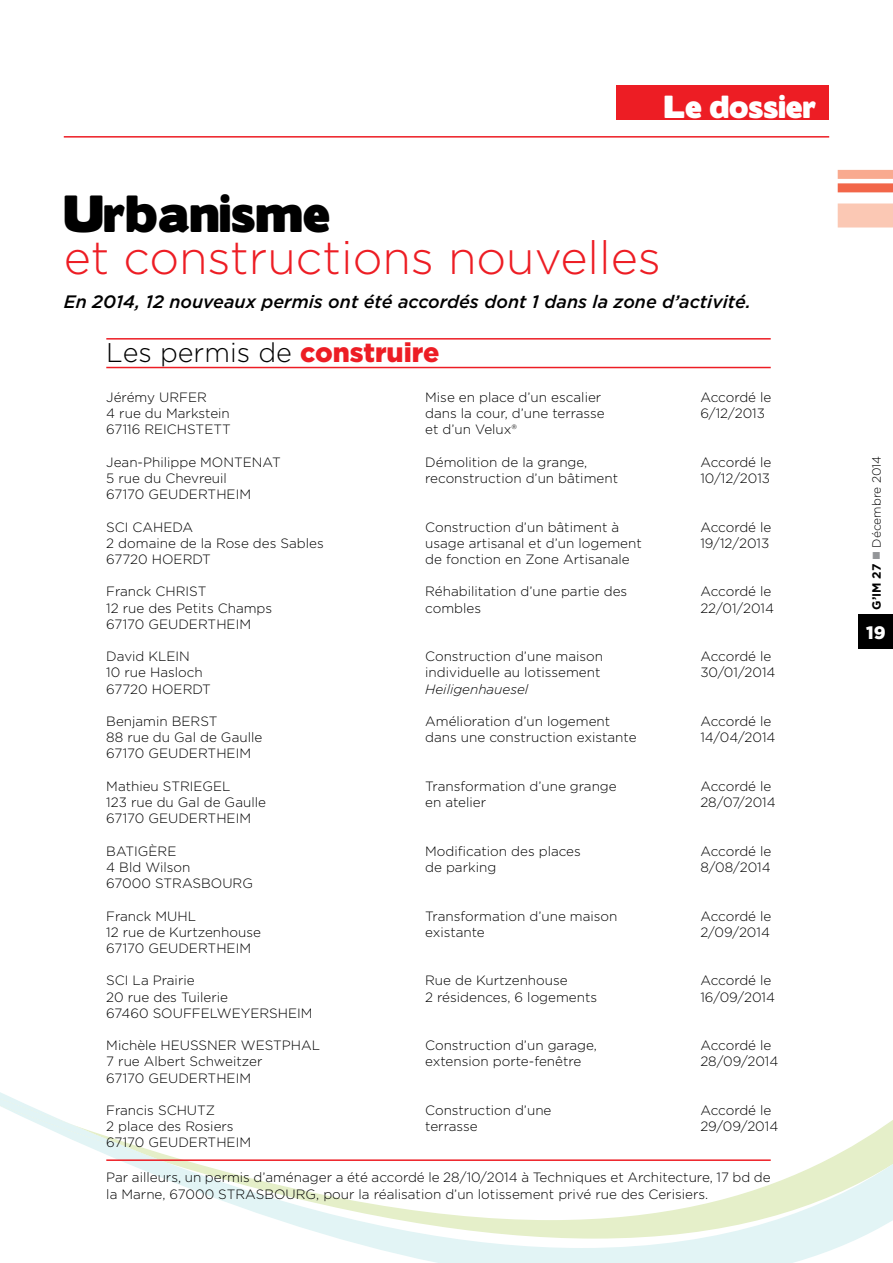
<style>
.page{position:relative;width:893px;height:1263px;background:#fff}
.page>*{position:absolute;margin:0;border:0;box-sizing:border-box;transform-origin:0 0}
.t1{font:300 46.5px "Gotham";color:#ed1d24}
.t2{font:46.5px "Boris Black Bloxx";color:#000}
.t3{font:28.5px "Boris Black Bloxx";color:#fff}
.t4{font:300 27px "Gotham";color:#000}
.t5{font:italic 500 18px "Gotham";color:#000}
.t6{font:900 18px "Gotham";color:#fff}
.t7{font:300 13.5px/16.2px "Gotham";color:#000}
.t8{font:italic 300 13.5px "Gotham";color:#000}
.t9{font:300 12px "Gotham";color:#000}
.s1{font-weight:900;color:#ed1d24}
.s2{font-weight:700}
.s3{color:#939598}
</style>
<div class="page">
<svg style="left:132px;top:1165px;width:761px;height:98px"></svg>
<svg style="left:0;top:1092px;width:893px;height:73px"></svg>
<div style="left:859px;top:614px;width:34px;height:34px;background:#000"></div>
<div style="left:838px;top:183px;width:55px;height:9px;background:#f26649"></div>
<div style="left:838px;top:203px;width:55px;height:24px;background:#fbc8b4"></div>
<div style="left:838px;top:170px;width:55px;height:9px;background:#f9aa8f"></div>
<hr style="left:64px;top:136px;width:765px;height:2px;background:#ed1d24">
<hr style="left:106px;top:367px;width:665px;height:1px;background:#ed1d24">
<hr style="left:106px;top:338px;width:665px;height:2px;background:#ed1d24">
<hr style="left:106px;top:1159px;width:665px;height:2px;background:#ed1d24">
<div style="left:617px;top:85px;width:212px;height:34px;background:#ed1d24"></div>
<h2 class="t3" style="left:664px;top:86px;width:154px">Le dossier</h2>
<h1 class="t2" style="left:64px;top:179px;width:268px">Urbanisme</h1>
<h1 class="t1" style="left:64px;top:228px;width:599px">et constructions nouvelles</h1>
<h3 class="t5" style="left:64px;top:290px;width:689px">En 2014, 12 nouveaux permis ont été accordés dont 1 dans la zone d’activité.</h3>
<h3 class="t4" style="left:106px;top:335px;width:335px">Les permis de <span class="s1">construire</span></h3>
<p class="t7" style="left:106px;top:389px;width:102px">Jérémy URFER</p>
<p class="t7" style="left:425px;top:389px;width:178px">Mise en place d’un escalier</p>
<p class="t7" style="left:700px;top:389px;width:73px">Accordé le</p>
<p class="t7" style="left:106px;top:405px;width:125px">4 rue du Markstein</p>
<p class="t7" style="left:425px;top:405px;width:181px">dans la cour, d’une terrasse</p>
<p class="t7" style="left:700px;top:405px;width:66px">6/12/2013</p>
<p class="t7" style="left:106px;top:421px;width:126px">67116 REICHSTETT</p>
<p class="t7" style="left:425px;top:421px;width:93px">et d’un Velux®</p>
<p class="t7" style="left:106px;top:454px;width:176px">Jean-Philippe MONTENAT</p>
<p class="t7" style="left:425px;top:454px;width:164px">Démolition de la grange,</p>
<p class="t7" style="left:700px;top:454px;width:73px">Accordé le</p>
<p class="t7" style="left:106px;top:470px;width:122px">5 rue du Chevreuil</p>
<p class="t7" style="left:425px;top:470px;width:194px">reconstruction d’un bâtiment</p>
<p class="t7" style="left:700px;top:470px;width:71px">10/12/2013</p>
<p class="t7" style="left:106px;top:486px;width:146px">67170 GEUDERTHEIM</p>
<p class="t7" style="left:106px;top:518px;width:88px">SCI CAHEDA</p>
<p class="t7" style="left:425px;top:518px;width:195px">Construction d’un bâtiment à</p>
<p class="t7" style="left:700px;top:518px;width:73px">Accordé le</p>
<p class="t7" style="left:106px;top:535px;width:219px">2 domaine de la Rose des Sables</p>
<p class="t7" style="left:425px;top:535px;width:218px">usage artisanal et d’un logement</p>
<p class="t7" style="left:700px;top:535px;width:70px">19/12/2013</p>
<p class="t7" style="left:106px;top:551px;width:106px">67720 HOERDT</p>
<p class="t7" style="left:425px;top:551px;width:206px">de fonction en Zone Artisanale</p>
<p class="t7" style="left:106px;top:583px;width:102px">Franck CHRIST</p>
<p class="t7" style="left:425px;top:583px;width:204px">Réhabilitation d’une partie des</p>
<p class="t7" style="left:700px;top:583px;width:73px">Accordé le</p>
<p class="t7" style="left:106px;top:599px;width:167px">12 rue des Petits Champs</p>
<p class="t7" style="left:425px;top:599px;width:57px">combles</p>
<p class="t7" style="left:700px;top:599px;width:75px">22/01/2014</p>
<p class="t7" style="left:106px;top:616px;width:146px">67170 GEUDERTHEIM</p>
<p class="t7" style="left:106px;top:648px;width:85px">David KLEIN</p>
<p class="t7" style="left:425px;top:648px;width:179px">Construction d’une maison</p>
<p class="t7" style="left:700px;top:648px;width:73px">Accordé le</p>
<p class="t7" style="left:106px;top:664px;width:98px">10 rue Hasloch</p>
<p class="t7" style="left:425px;top:664px;width:177px">individuelle au lotissement</p>
<p class="t7" style="left:700px;top:664px;width:77px">30/01/2014</p>
<p class="t7" style="left:106px;top:680px;width:106px">67720 HOERDT</p>
<p class="t8" style="left:425px;top:680px;width:105px">Heiligenhauesel</p>
<p class="t7" style="left:106px;top:713px;width:113px">Benjamin BERST</p>
<p class="t7" style="left:425px;top:713px;width:187px">Amélioration d’un logement</p>
<p class="t7" style="left:700px;top:713px;width:73px">Accordé le</p>
<p class="t7" style="left:106px;top:729px;width:157px">88 rue du Gal de Gaulle</p>
<p class="t7" style="left:425px;top:729px;width:213px">dans une construction existante</p>
<p class="t7" style="left:700px;top:729px;width:77px">14/04/2014</p>
<p class="t7" style="left:106px;top:745px;width:146px">67170 GEUDERTHEIM</p>
<p class="t7" style="left:106px;top:778px;width:126px">Mathieu STRIEGEL</p>
<p class="t7" style="left:425px;top:778px;width:193px">Transformation d’une grange</p>
<p class="t7" style="left:700px;top:778px;width:73px">Accordé le</p>
<p class="t7" style="left:106px;top:794px;width:161px">123 rue du Gal de Gaulle</p>
<p class="t7" style="left:425px;top:794px;width:62px">en atelier</p>
<p class="t7" style="left:700px;top:794px;width:77px">28/07/2014</p>
<p class="t7" style="left:106px;top:810px;width:146px">67170 GEUDERTHEIM</p>
<p class="t7" style="left:106px;top:842px;width:72px">BATIGÈRE</p>
<p class="t7" style="left:425px;top:842px;width:157px">Modification des places</p>
<p class="t7" style="left:700px;top:842px;width:73px">Accordé le</p>
<p class="t7" style="left:106px;top:859px;width:86px">4 Bld Wilson</p>
<p class="t7" style="left:425px;top:859px;width:73px">de parking</p>
<p class="t7" style="left:700px;top:859px;width:72px">8/08/2014</p>
<p class="t7" style="left:106px;top:875px;width:148px">67000 STRASBOURG</p>
<p class="t7" style="left:106px;top:907px;width:91px">Franck MUHL</p>
<p class="t7" style="left:425px;top:907px;width:194px">Transformation d’une maison</p>
<p class="t7" style="left:700px;top:907px;width:73px">Accordé le</p>
<p class="t7" style="left:106px;top:923px;width:156px">12 rue de Kurtzenhouse</p>
<p class="t7" style="left:425px;top:923px;width:61px">existante</p>
<p class="t7" style="left:700px;top:923px;width:71px">2/09/2014</p>
<p class="t7" style="left:106px;top:940px;width:146px">67170 GEUDERTHEIM</p>
<p class="t7" style="left:106px;top:972px;width:90px">SCI La Prairie</p>
<p class="t7" style="left:425px;top:972px;width:144px">Rue de Kurtzenhouse</p>
<p class="t7" style="left:700px;top:972px;width:73px">Accordé le</p>
<p class="t7" style="left:106px;top:988px;width:123px">20 rue des Tuilerie</p>
<p class="t7" style="left:425px;top:988px;width:173px">2 résidences, 6 logements</p>
<p class="t7" style="left:700px;top:988px;width:76px">16/09/2014</p>
<p class="t7" style="left:106px;top:1004px;width:208px">67460 SOUFFELWEYERSHEIM</p>
<p class="t7" style="left:106px;top:1037px;width:215px">Michèle HEUSSNER WESTPHAL</p>
<p class="t7" style="left:425px;top:1037px;width:173px">Construction d’un garage,</p>
<p class="t7" style="left:700px;top:1037px;width:73px">Accordé le</p>
<p class="t7" style="left:106px;top:1053px;width:158px">7 rue Albert Schweitzer</p>
<p class="t7" style="left:425px;top:1053px;width:158px">extension porte-fenêtre</p>
<p class="t7" style="left:700px;top:1053px;width:80px">28/09/2014</p>
<p class="t7" style="left:106px;top:1069px;width:146px">67170 GEUDERTHEIM</p>
<p class="t7" style="left:106px;top:1102px;width:110px">Francis SCHUTZ</p>
<p class="t7" style="left:425px;top:1102px;width:128px">Construction d’une</p>
<p class="t7" style="left:700px;top:1102px;width:73px">Accordé le</p>
<p class="t7" style="left:106px;top:1118px;width:129px">2 place des Rosiers</p>
<p class="t7" style="left:425px;top:1118px;width:54px">terrasse</p>
<p class="t7" style="left:700px;top:1118px;width:79px">29/09/2014</p>
<p class="t7" style="left:106px;top:1134px;width:146px">67170 GEUDERTHEIM</p>
<p class="t7" style="left:106px;top:1169px;width:666px">Par ailleurs, un permis d’aménager a été accordé le 28/10/2014 à Techniques et Architecture, 17 bd de la Marne, 67000 STRASBOURG, pour la réalisation d’un lotissement privé rue des Cerisiers.</p>
<p class="t9" style="left:869px;top:610px;width:155px;rotate:-90deg"><span class="s2">G’IM 27</span> <span class="s3">■</span> Décembre 2014</p>
<h3 class="t6" style="left:866px;top:621px;width:21px">19</h3>
</div>
